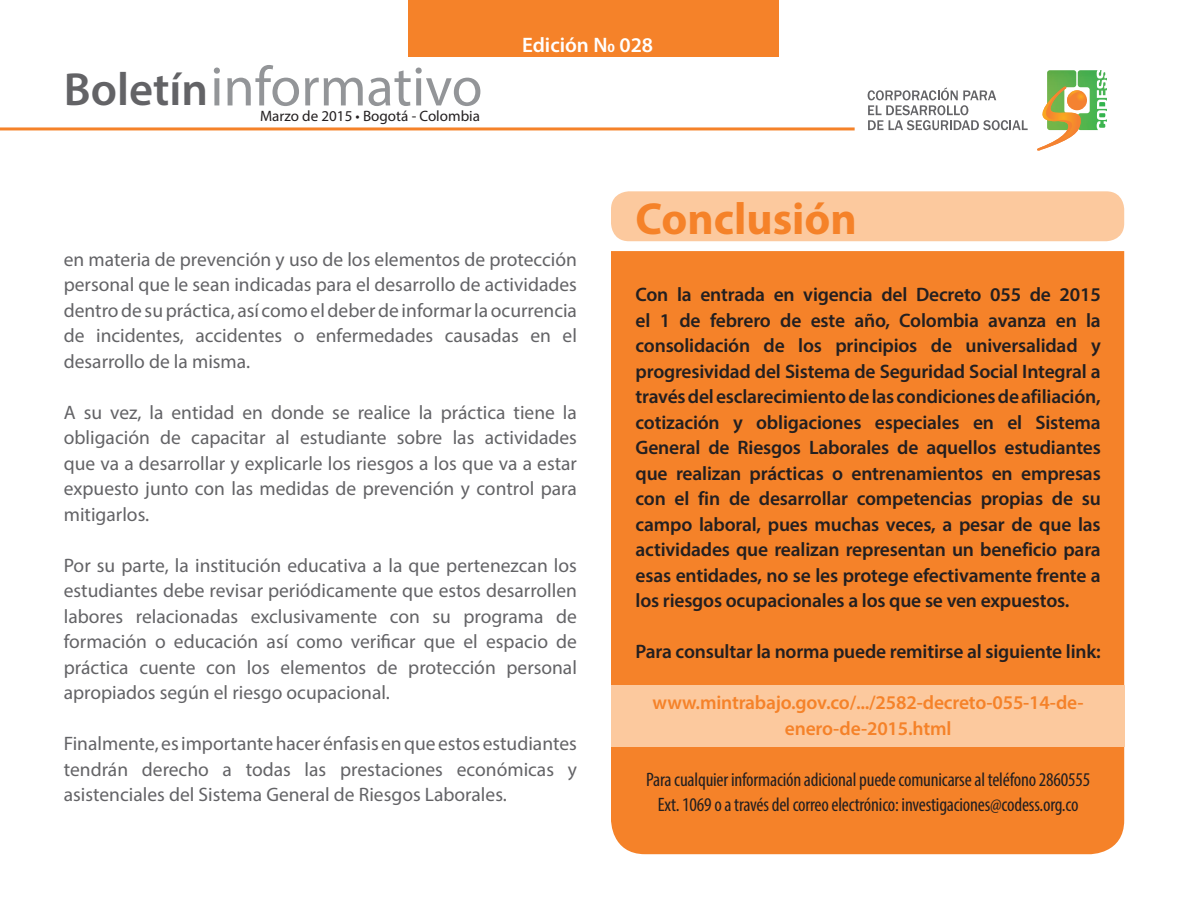
<style>
.page{position:relative;width:1188px;height:918px;background:#fff}
.page>*{position:absolute;margin:0;border:0;box-sizing:border-box;transform-origin:0 0}
.t1{font:56.25px "Myriad Pro";color:#939598}
.t2{font:600 46.65px "Myriad Pro";color:#636366}
.t3{font:700 45px "Myriad Pro";color:#f58229}
.t4{font:600 21px "Myriad Pro";color:#fff}
.t5{font:19.5px/25.5px "Myriad Pro";color:#636366;text-align:justify}
.t6{font:600 19.5px/25.5px "Myriad Pro";letter-spacing:-.01em;color:#231f20;text-align:justify}
.t7{font:condensed 19.5px/25.5px "Myriad Pro";letter-spacing:-.01em;color:#231f20;text-align:center}
.t8{font:600 19.5px/25.5px "Myriad Pro";letter-spacing:-.01em;color:#f58229;text-align:center}
.t9{font:15px "Myriad Pro";color:#231f20}
</style>
<div class="page">
<div style="left:409px;top:0;width:370px;height:57px;background:#f58229"></div>
<svg style="left:868px;top:70px;width:239px;height:81px"></svg>
<hr style="left:0;top:127px;width:855px;height:3px;background:#f58229">
<div style="left:611px;top:251px;width:513px;height:603px;background:#f58229"></div>
<div style="left:611px;top:685px;width:513px;height:61px;background:#fcc99e"></div>
<div style="left:611px;top:191px;width:513px;height:50px;background:#fcc99e;border-radius:18px"></div>
<h2 class="t2" style="left:64px;top:60px;width:146px">Boletín</h2>
<h1 class="t1" style="left:210px;top:52px;width:274px">informativo</h1>
<p class="t9" style="left:260px;top:107px;width:222px">Marzo de 2015 • Bogotá - Colombia</p>
<p class="t4" style="left:522px;top:31px;width:133px">Edición N0 028</p>
<p class="t3" style="left:636px;top:189px;width:223px">Conclusión</p>
<p class="t5" style="left:64px;top:246px;width:515px">en materia de prevención y uso de los elementos de protección personal que le sean indicadas para el desarrollo de actividades dentro de su práctica, así como el deber de informar la ocurrencia de incidentes, accidentes o enfermedades causadas en el desarrollo de la misma.</p>
<p class="t5" style="left:64px;top:399px;width:515px">A su vez, la entidad en donde se realice la práctica tiene la obligación de capacitar al estudiante sobre las actividades que va a desarrollar y explicarle los riesgos a los que va a estar expuesto junto con las medidas de prevención y control para mitigarlos.</p>
<p class="t5" style="left:64px;top:552px;width:515px">Por su parte, la institución educativa a la que pertenezcan los estudiantes debe revisar periódicamente que estos desarrollen labores relacionadas exclusivamente con su programa de formación o educación así como verificar que el espacio de práctica cuente con los elementos de protección personal apropiados según el riesgo ocupacional.</p>
<p class="t5" style="left:64px;top:731px;width:515px">Finalmente, es importante hacer énfasis en que estos estudiantes tendrán derecho a todas las prestaciones económicas y asistenciales del Sistema General de Riesgos Laborales.</p>
<p class="t6" style="left:636px;top:281px;width:467px">Con la entrada en vigencia del Decreto 055 de 2015 el 1 de febrero de este año, Colombia avanza en la consolidación de los principios de universalidad y progresividad del Sistema de Seguridad Social Integral a través del esclarecimiento de las condiciones de afiliación, cotización y obligaciones especiales en el Sistema General de Riesgos Laborales de aquellos estudiantes que realizan prácticas o entrenamientos en empresas con el fin de desarrollar competencias propias de su campo laboral, pues muchas veces, a pesar de que las actividades que realizan representan un beneficio para esas entidades, no se les protege efectivamente frente a los riesgos ocupacionales a los que se ven expuestos.</p>
<p class="t6" style="left:636px;top:638px;width:467px">Para consultar la norma puede remitirse al siguiente link:</p>
<p class="t8" style="left:653px;top:689px;width:433px">www.mintrabajo.gov.co/.../2582-decreto-055-14-de&shy;enero-de-2015.html</p>
<p class="t7" style="left:646px;top:766px;width:446px">Para cualquier información adicional puede comunicarse al teléfono 2860555<br>Ext. 1069 o a través del correo electrónico: investigaciones@codess.org.co</p>
</div>
